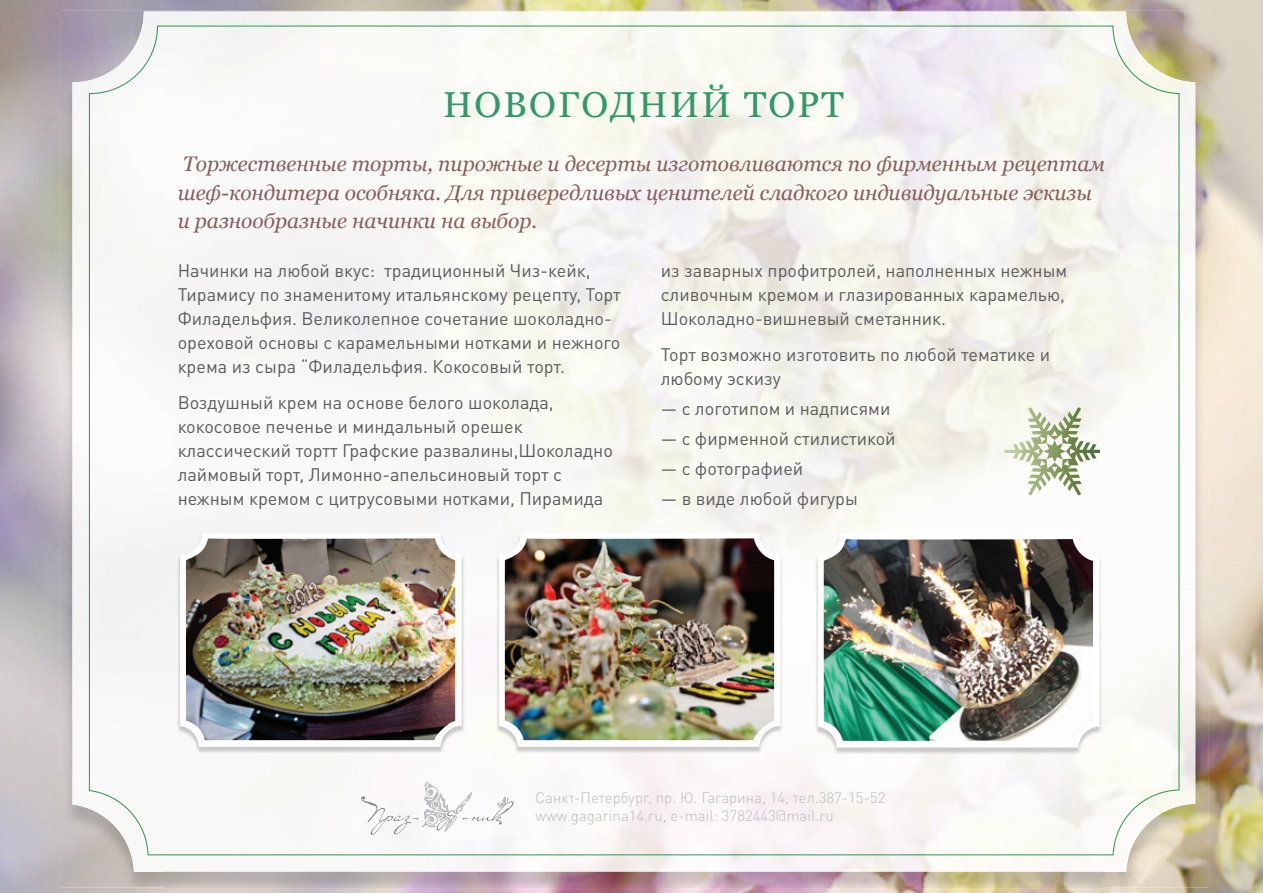
<style>
.page{position:relative;width:1263px;height:893px;background:#fff}
.page>*{position:absolute;margin:0;border:0;box-sizing:border-box;transform-origin:0 0}
.t1{font:36px "Georgia";letter-spacing:.06em;color:#309967}
.t2{font:italic 21px/28.2px "Georgia";color:#865e5d}
.t3{font:18px/24px "DIN Pro";color:#5a5a5d}
.t4{font:300 15px/18px "DIN Pro";color:#bcbdc0}
</style>
<div class="page">
<img style="left:0;top:0;width:1263px;height:893px">
<img style="left:60px;top:11px;width:104px;height:102px">
<img style="left:164px;top:11px;width:1044px;height:51px">
<img style="left:1195px;top:62px;width:13px;height:51px">
<img style="left:60px;top:113px;width:51px;height:774px">
<img style="left:1156px;top:113px;width:52px;height:774px">
<img style="left:111px;top:872px;width:53px;height:15px">
<img style="left:1104px;top:872px;width:52px;height:15px">
<img style="left:164px;top:872px;width:940px;height:15px">
<img style="left:72px;top:12px;width:1123px;height:860px">
<img style="left:89px;top:26px;width:1090px;height:829px">
<img style="left:176px;top:533px;width:290px;height:221px">
<svg style="left:180px;top:533px;width:282px;height:214px"></svg>
<img style="left:495px;top:533px;width:290px;height:221px">
<svg style="left:499px;top:533px;width:282px;height:214px"></svg>
<img style="left:814px;top:534px;width:289px;height:221px">
<svg style="left:818px;top:534px;width:281px;height:213px"></svg>
<img style="left:183px;top:535px;width:275px;height:208px">
<img style="left:502px;top:535px;width:275px;height:208px">
<img style="left:821px;top:536px;width:275px;height:208px">
<svg style="left:361px;top:782px;width:152px;height:53px"></svg>
<svg style="left:1004px;top:407px;width:96px;height:89px"></svg>
<h1 class="t1" style="left:443px;top:82px;width:402px">НОВОГОДНИЙ ТОРТ</h1>
<p class="t2" style="left:178px;top:150px;width:929px">Торжественные торты, пирожные и десерты изготовливаются по фирменным рецептам шеф-кондитера особняка. Для привередливых ценителей сладкого индивидуальные эскизы и разнообразные начинки на выбор.</p>
<p class="t3" style="left:178px;top:258px;width:445px">Начинки на любой вкус: традиционный Чиз-кейк, Тирамису по знаменитому итальянскому рецепту, Торт Филадельфия. Великолепное сочетание шоколадно&shy;ореховой основы с карамельными нотками и нежного крема из сыра “Филадельфия. Кокосовый торт.</p>
<p class="t3" style="left:178px;top:390px;width:437px">Воздушный крем на основе белого шоколада, кокосовое печенье и миндальный орешек классический тортт Графские развалины,Шоколадно лаймовый торт, Лимонно-апельсиновый торт с нежным кремом с цитрусовыми нотками, Пирамида</p>
<p class="t3" style="left:661px;top:258px;width:408px">из заварных профитролей, наполненных нежным сливочным кремом и глазированных карамелью,<br>Шоколадно-вишневый сметанник.</p>
<p class="t3" style="left:661px;top:342px;width:391px">Торт возможно изготовить по любой тематике и любому эскизу</p>
<p class="t3" style="left:661px;top:396px;width:231px">— c логотипом и надписями</p>
<p class="t3" style="left:661px;top:426px;width:236px">— c фирменной стилистикой</p>
<p class="t3" style="left:661px;top:456px;width:144px">— с фотографией</p>
<p class="t3" style="left:661px;top:486px;width:199px">— в виде любой фигуры</p>
<p class="t4" style="left:535px;top:788px;width:351px">Санкт-Петербург, пр. Ю. Гагарина, 14, тел.387-15-52 www.gagarina14.ru, e-mail: 3782443@mail.ru</p>
</div>
